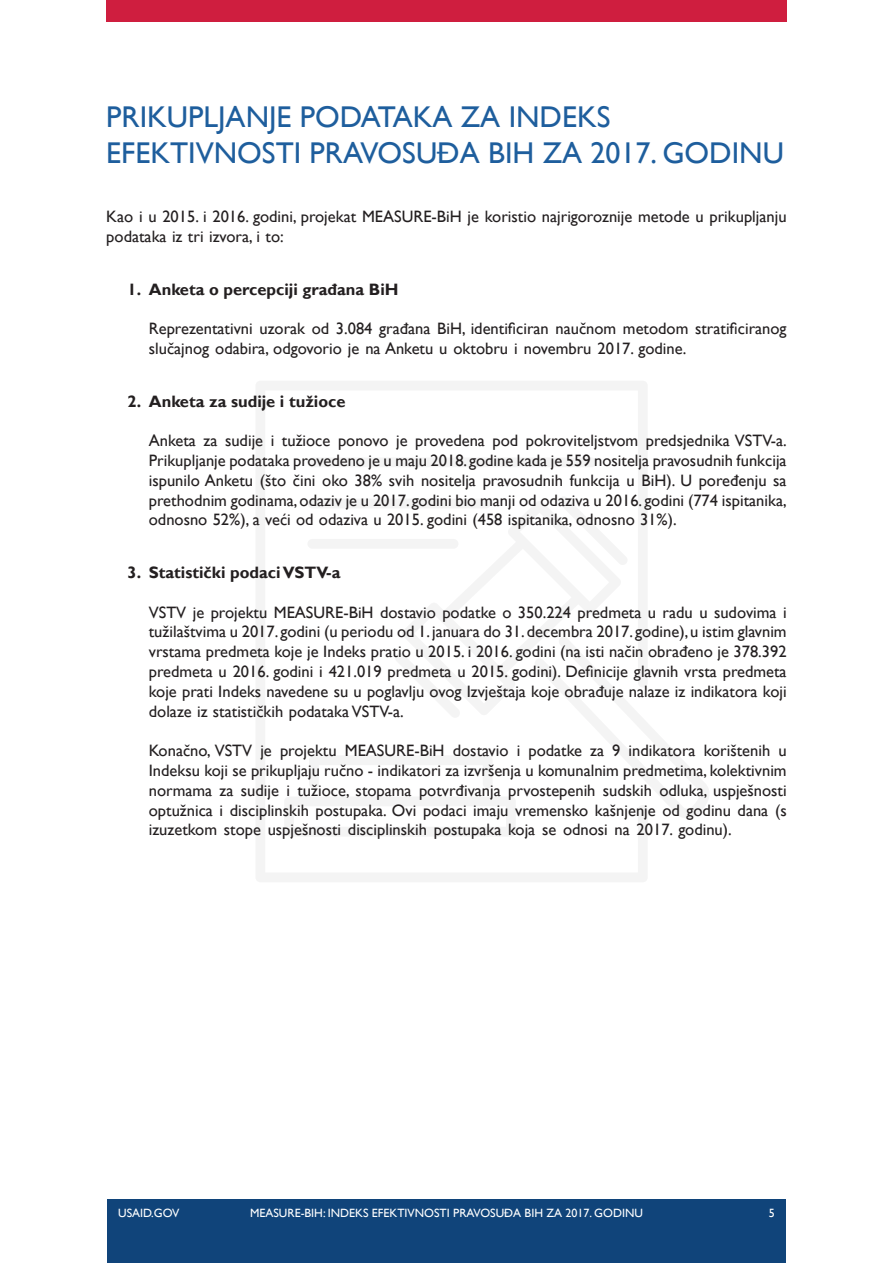
<style>
.page{position:relative;width:893px;height:1263px;background:#fff}
.page>*{position:absolute;margin:0;border:0;box-sizing:border-box;transform-origin:0 0}
.t1{font:30px/36px "Gill Sans";color:#1e5e9d}
.t2{font:16.5px/19.8px "Gill Sans";color:#231f20;text-align:justify}
.t3{font:700 16.5px "Gill Sans";color:#231f20}
.t4{font:12px "Gill Sans";color:#fff}
</style>
<div class="page">
<div style="left:107px;top:1199px;width:679px;height:64px;background:#10447a"></div>
<div style="left:106px;top:0;width:681px;height:21px;background:#cf1e3f"></div>
<svg style="left:256px;top:381px;width:391px;height:501px"></svg>
<div style="left:307px;top:457px;width:290px;height:10px;background:#f4f4f4;border-radius:5px"></div>
<div style="left:307px;top:498px;width:184px;height:10px;background:#f4f4f4;border-radius:5px"></div>
<div style="left:307px;top:539px;width:151px;height:10px;background:#f4f4f4;border-radius:5px"></div>
<svg style="left:309px;top:755px;width:184px;height:33px"></svg>
<svg style="left:284px;top:796px;width:232px;height:40px"></svg>
<svg style="left:534px;top:636px;width:175px;height:182px"></svg>
<svg style="left:395px;top:652px;width:65px;height:66px"></svg>
<svg style="left:558px;top:496px;width:70px;height:69px"></svg>
<svg style="left:402px;top:500px;width:219px;height:215px"></svg>
<h1 class="t1" style="left:106px;top:99px;width:679px">PRIKUPLJANJE PODATAKA ZA INDEKS<br>EFEKTIVNOSTI PRAVOSUĐA BIH ZA 2017. GODINU</h1>
<p class="t2" style="left:106px;top:207px;width:682px">Kao i u 2015. i 2016. godini, projekat MEASURE-BiH je koristio najrigoroznije metode u prikupljanju podataka iz tri izvora, i to:</p>
<p class="t3" style="left:128px;top:279px;width:273px">1. Anketa o percepciji građana BiH</p>
<p class="t2" style="left:149px;top:319px;width:639px">Reprezentativni uzorak od 3.084 građana BiH, identificiran naučnom metodom stratificiranog slučajnog odabira, odgovorio je na Anketu u oktobru i novembru 2017. godine.</p>
<p class="t3" style="left:128px;top:391px;width:219px">2. Anketa za sudije i tužioce</p>
<p class="t2" style="left:149px;top:431px;width:639px">Anketa za sudije i tužioce ponovo je provedena pod pokroviteljstvom predsjednika VSTV-a.<br>Prikupljanje podataka provedeno je u maju 2018. godine kada je 559 nositelja pravosudnih funkcija ispunilo Anketu (što čini oko 38% svih nositelja pravosudnih funkcija u BiH). U poređenju sa prethodnim godinama, odaziv je u 2017. godini bio manji od odaziva u 2016. godini (774 ispitanika, odnosno 52%), a veći od odaziva u 2015. godini (458 ispitanika, odnosno 31%).</p>
<p class="t3" style="left:128px;top:562px;width:214px">3. Statistički podaci VSTV-a</p>
<p class="t2" style="left:149px;top:602px;width:639px">VSTV je projektu MEASURE-BiH dostavio podatke o 350.224 predmeta u radu u sudovima i tužilaštvima u 2017. godini (u periodu od 1. januara do 31. decembra 2017. godine), u istim glavnim vrstama predmeta koje je Indeks pratio u 2015. i 2016. godini (na isti način obrađeno je 378.392 predmeta u 2016. godini i 421.019 predmeta u 2015. godini). Definicije glavnih vrsta predmeta koje prati Indeks navedene su u poglavlju ovog Izvještaja koje obrađuje nalaze iz indikatora koji dolaze iz statističkih podataka VSTV-a.</p>
<p class="t2" style="left:149px;top:741px;width:639px">Konačno, VSTV je projektu MEASURE-BiH dostavio i podatke za 9 indikatora korištenih u Indeksu koji se prikupljaju ručno - indikatori za izvršenja u komunalnim predmetima, kolektivnim normama za sudije i tužioce, stopama potvrđivanja prvostepenih sudskih odluka, uspješnosti optužnica i disciplinskih postupaka. Ovi podaci imaju vremensko kašnjenje od godinu dana (s izuzetkom stope uspješnosti disciplinskih postupaka koja se odnosi na 2017. godinu).</p>
<p class="t4" style="left:118px;top:1206px;width:63px">USAID.GOV</p>
<p class="t4" style="left:250px;top:1206px;width:394px">MEASURE-BIH: INDEKS EFEKTIVNOSTI PRAVOSUĐA BIH ZA 2017. GODINU</p>
<p class="t4" style="left:769px;top:1206px;width:7px">5</p>
</div>
